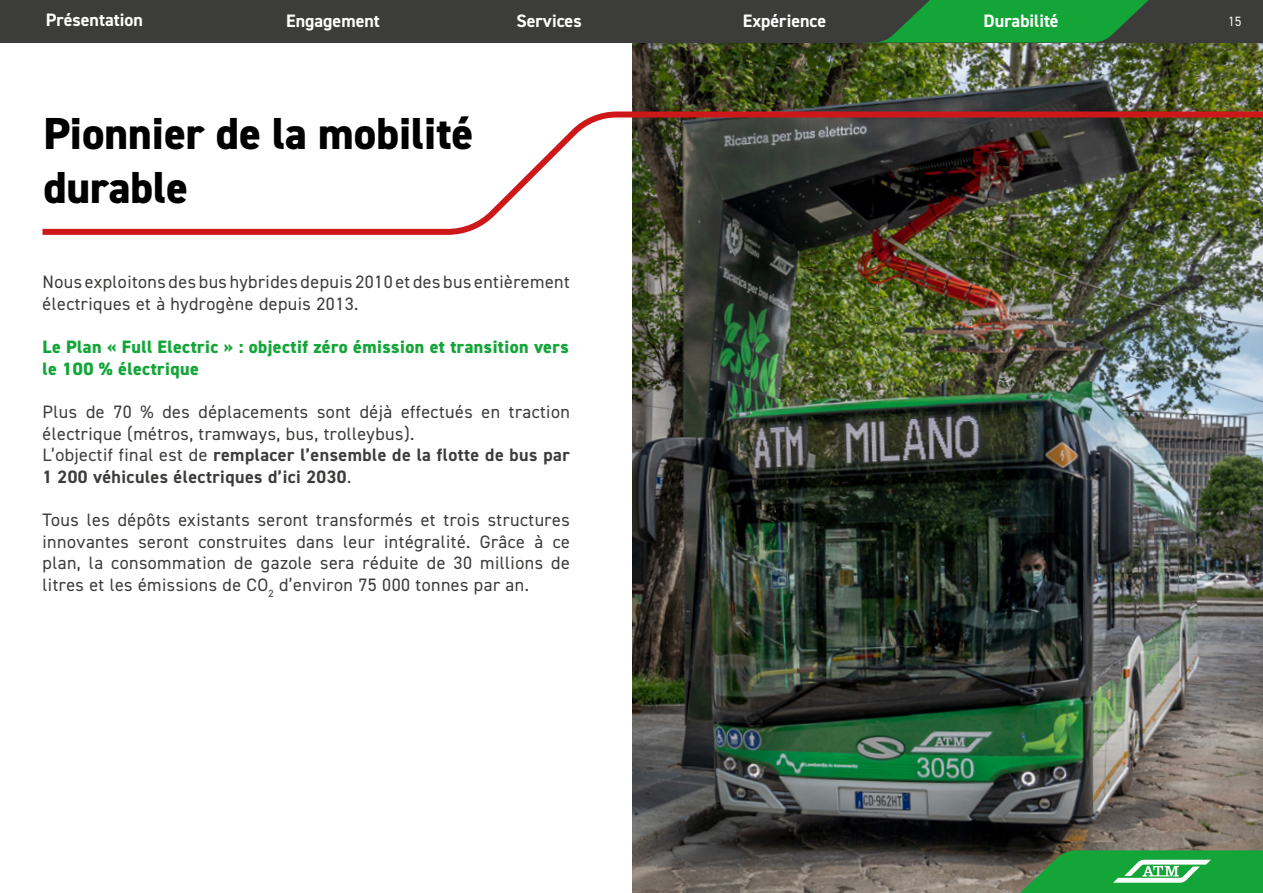
<style>
.page{position:relative;width:1263px;height:893px;background:#fff}
.page>*{position:absolute;margin:0;border:0;box-sizing:border-box;transform-origin:0 0}
.t1{font:800 45px/54px "DIN2014";color:#000}
.t2{font:18px/21.6px "DIN2014";letter-spacing:.025em;color:#3c3c3b}
.t3{font:800 18px/21.6px "DIN2014";letter-spacing:.025em;color:#13a538}
.t4{font:700 18px "DIN2014";color:#fff}
.t5{font:13.5px "DIN2014";color:#f3f2e9}
.s1{font-weight:700}
</style>
<div class="page">
<img style="left:632px;top:43px;width:631px;height:850px">
<img style="left:42px;top:108px;width:1221px;height:130px">
<svg style="left:998px;top:850px;width:265px;height:43px;background:#369f4d"></svg>
<div style="left:0;top:0;width:1263px;height:43px;background:#3c3c3b"></div>
<svg style="left:863px;top:0;width:286px;height:43px"></svg>
<p class="t4" style="left:46px;top:8px;width:98px">Présentation</p>
<p class="t4" style="left:286px;top:9px;width:95px">Engagement</p>
<p class="t4" style="left:516px;top:9px;width:67px">Services</p>
<p class="t4" style="left:743px;top:9px;width:85px">Expérience</p>
<p class="t4" style="left:983px;top:9px;width:77px">Durabilité</p>
<h1 class="t1" style="left:43px;top:107px;width:432px">Pionnier de la mobilité durable</h1>
<p class="t2" style="left:43px;top:271px;width:529px">Nous exploitons des bus hybrides depuis 2010 et des bus entièrement électriques et à hydrogène depuis 2013.</p>
<p class="t3" style="left:43px;top:336px;width:528px">Le Plan « Full Electric » : objectif zéro émission et transition vers le 100 % électrique</p>
<p class="t2" style="left:43px;top:401px;width:529px">Plus de 70 % des déplacements sont déjà effectués en traction électrique (métros, tramways, bus, trolleybus).<br>L’objectif final est de <span class="s1">remplacer l’ensemble de la flotte de bus par 1 200 véhicules électriques d’ici 2030</span>.</p>
<p class="t2" style="left:43px;top:509px;width:529px;text-align:justify">Tous les dépôts existants seront transformés et trois structures innovantes seront construites dans leur intégralité. Grâce à ce plan, la consommation de gazole sera réduite de 30 millions de litres et les émissions de CO<sub>2</sub> d’environ 75 000 tonnes par an.</p>
<p class="t5" style="left:1228px;top:13px;width:15px">15</p>
</div>
